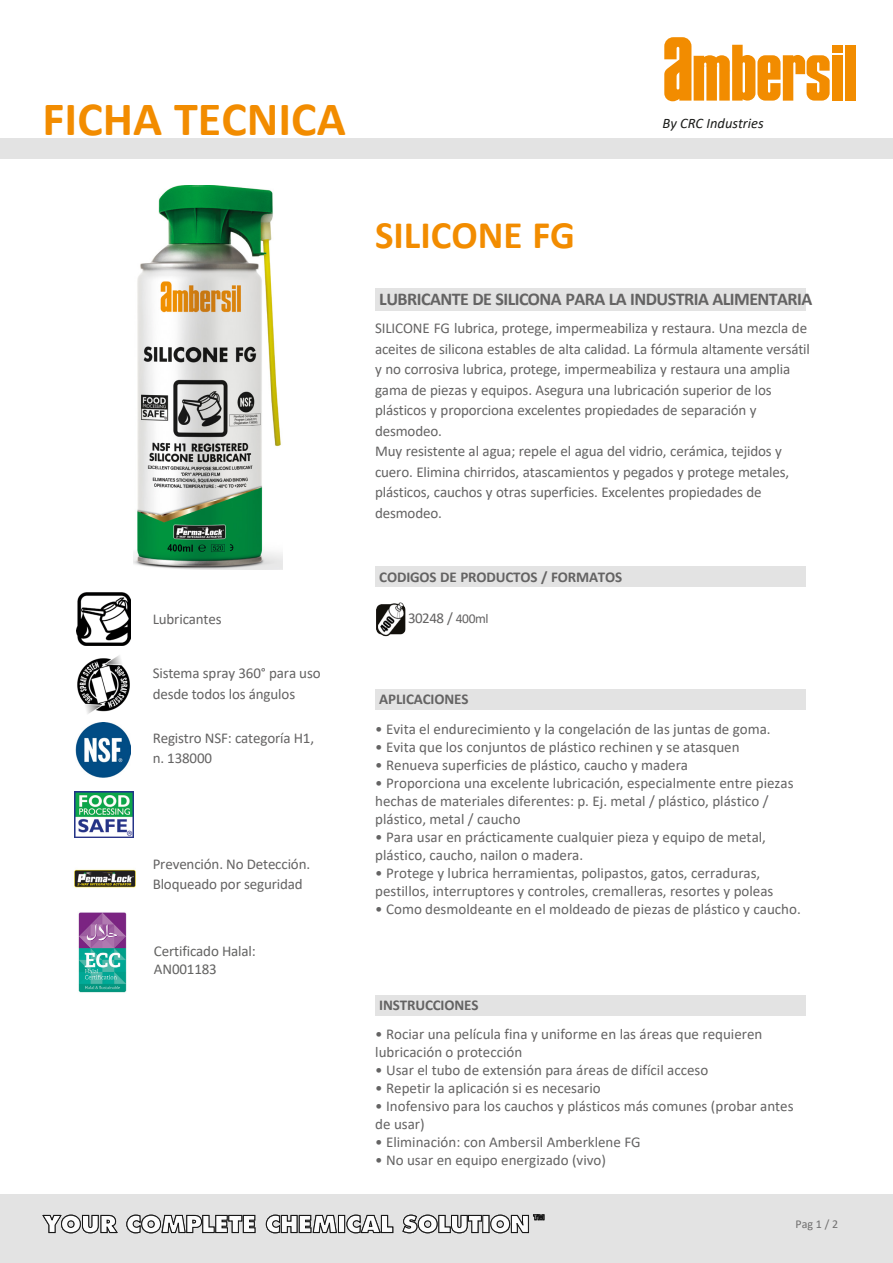
<style>
.page{position:relative;width:893px;height:1263px;background:#fff}
.page>*{position:absolute;margin:0;border:0;box-sizing:border-box;transform-origin:0 0}
.t1{font:700 48px "Calibri";color:#f28c00}
.t2{font:700 39px "Calibri";color:#f28c00}
.t3{font:700 18px "Calibri";letter-spacing:-.03em;color:#646363}
.t4{font:15px/20.5px "Calibri";color:#646363}
.t5{font:700 15px "Calibri";letter-spacing:-.01em;color:#646363}
.t6{font:15px/18px "Calibri";letter-spacing:-.01em;color:#636362}
.t7{font:italic 14.55px "Calibri";color:#1c1d1b}
.t8{font:12px "Calibri";color:#706f6f}
.s1{font-size:13.5px}
</style>
<div class="page">
<div style="left:375px;top:288px;width:430px;height:22px;background:#e3e3e3"></div>
<div style="left:375px;top:689px;width:430px;height:20px;background:#e3e3e3"></div>
<img style="left:134px;top:185px;width:148px;height:384px">
<div style="left:0;top:1195px;width:893px;height:68px;background:#e3e3e3"></div>
<svg style="left:42px;top:1214px;width:76px;height:19px"></svg>
<svg style="left:126px;top:1214px;width:419px;height:19px"></svg>
<div style="left:375px;top:995px;width:430px;height:20px;background:#e3e3e3"></div>
<div style="left:375px;top:567px;width:430px;height:20px;background:#e3e3e3"></div>
<img style="left:76px;top:722px;width:55px;height:55px">
<img style="left:74px;top:869px;width:62px;height:19px">
<img style="left:77px;top:592px;width:54px;height:53px">
<img style="left:74px;top:791px;width:60px;height:46px">
<div style="left:0;top:138px;width:893px;height:21px;background:#e3e3e3"></div>
<img style="left:376px;top:602px;width:30px;height:34px">
<img style="left:77px;top:655px;width:53px;height:59px">
<div style="left:845px;top:45px;width:10px;height:56px;background:#f28c00"></div>
<div style="left:832px;top:45px;width:10px;height:7px;background:#f28c00"></div>
<div style="left:832px;top:55px;width:10px;height:46px;background:#f28c00"></div>
<svg style="left:664px;top:37px;width:166px;height:64px"></svg>
<img style="left:78px;top:912px;width:49px;height:81px">
<h1 class="t1" style="left:43px;top:85px;width:305px">FICHA TECNICA</h1>
<p class="t7" style="left:663px;top:114px;width:103px">By CRC Industries</p>
<p class="t4" style="left:153px;top:608px;width:70px">Lubricantes</p>
<p class="t4" style="left:153px;top:662px;width:169px;line-height:21px">Sistema spray 360° para uso desde todos los ángulos</p>
<p class="t4" style="left:153px;top:727px;width:163px;line-height:20.1px">Registro NSF: categoría H1, n. 138000</p>
<p class="t4" style="left:153px;top:853px;width:159px;line-height:20.1px">Prevención. No Detección.<br>Bloqueado por seguridad</p>
<p class="t6" style="left:154px;top:942px;width:103px">Certificado Halal:<br>AN001183</p>
<h2 class="t2" style="left:375px;top:207px;width:202px">SILICONE FG</h2>
<p class="t3" style="left:379px;top:286px;width:435px">LUBRICANTE DE SILICONA PARA LA INDUSTRIA ALIMENTARIA</p>
<p class="t4" style="left:375px;top:318px;width:436px">SILICONE FG lubrica, protege, impermeabiliza y restaura. Una mezcla de aceites de silicona estables de alta calidad. La fórmula altamente versátil y no corrosiva lubrica, protege, impermeabiliza y restaura una amplia gama de piezas y equipos. Asegura una lubricación superior de los plásticos y proporciona excelentes propiedades de separación y desmodeo.<br>Muy resistente al agua; repele el agua del vidrio, cerámica, tejidos y cuero. Elimina chirridos, atascamientos y pegados y protege metales, plásticos, cauchos y otras superficies. Excelentes propiedades de desmodeo.</p>
<p class="t5" style="left:379px;top:566px;width:245px">CODIGOS DE PRODUCTOS / FORMATOS</p>
<p class="t4" style="left:408px;top:607px;width:82px">30248 / <span class="s1">400ml</span></p>
<p class="t5" style="left:379px;top:688px;width:91px">APLICACIONES</p>
<p class="t4" style="left:375px;top:718px;width:397px">• Evita el endurecimiento y la congelación de las juntas de goma.</p>
<p class="t4" style="left:375px;top:736px;width:366px">• Evita que los conjuntos de plástico rechinen y se atasquen</p>
<p class="t4" style="left:375px;top:754px;width:314px">• Renueva superficies de plástico, caucho y madera</p>
<p class="t4" style="left:375px;top:773px;width:420px;line-height:18px">• Proporciona una excelente lubricación, especialmente entre piezas hechas de materiales diferentes: p. Ej. metal / plástico, plástico / plástico, metal / caucho</p>
<p class="t4" style="left:375px;top:827px;width:392px;line-height:18px">• Para usar en prácticamente cualquier pieza y equipo de metal, plástico, caucho, nailon o madera.</p>
<p class="t4" style="left:375px;top:863px;width:400px;line-height:18px">• Protege y lubrica herramientas, polipastos, gatos, cerraduras, pestillos, interruptores y controles, cremalleras, resortes y poleas</p>
<p class="t4" style="left:375px;top:898px;width:427px">• Como desmoldeante en el moldeado de piezas de plástico y caucho.</p>
<p class="t5" style="left:379px;top:994px;width:101px">INSTRUCCIONES</p>
<p class="t4" style="left:375px;top:1025px;width:389px;line-height:18px">• Rociar una película fina y uniforme en las áreas que requieren lubricación o protección</p>
<p class="t4" style="left:375px;top:1060px;width:335px">• Usar el tubo de extensión para áreas de difícil acceso</p>
<p class="t4" style="left:375px;top:1078px;width:227px">• Repetir la aplicación si es necesario</p>
<p class="t4" style="left:375px;top:1097px;width:420px;line-height:18px">• Inofensivo para los cauchos y plásticos más comunes (probar antes de usar)</p>
<p class="t4" style="left:375px;top:1132px;width:267px">• Eliminación: con Ambersil Amberklene FG</p>
<p class="t4" style="left:375px;top:1150px;width:232px">• No usar en equipo energizado (vivo)</p>
<p class="t8" style="left:795px;top:1215px;width:44px">Pag 1 / 2</p>
</div>
